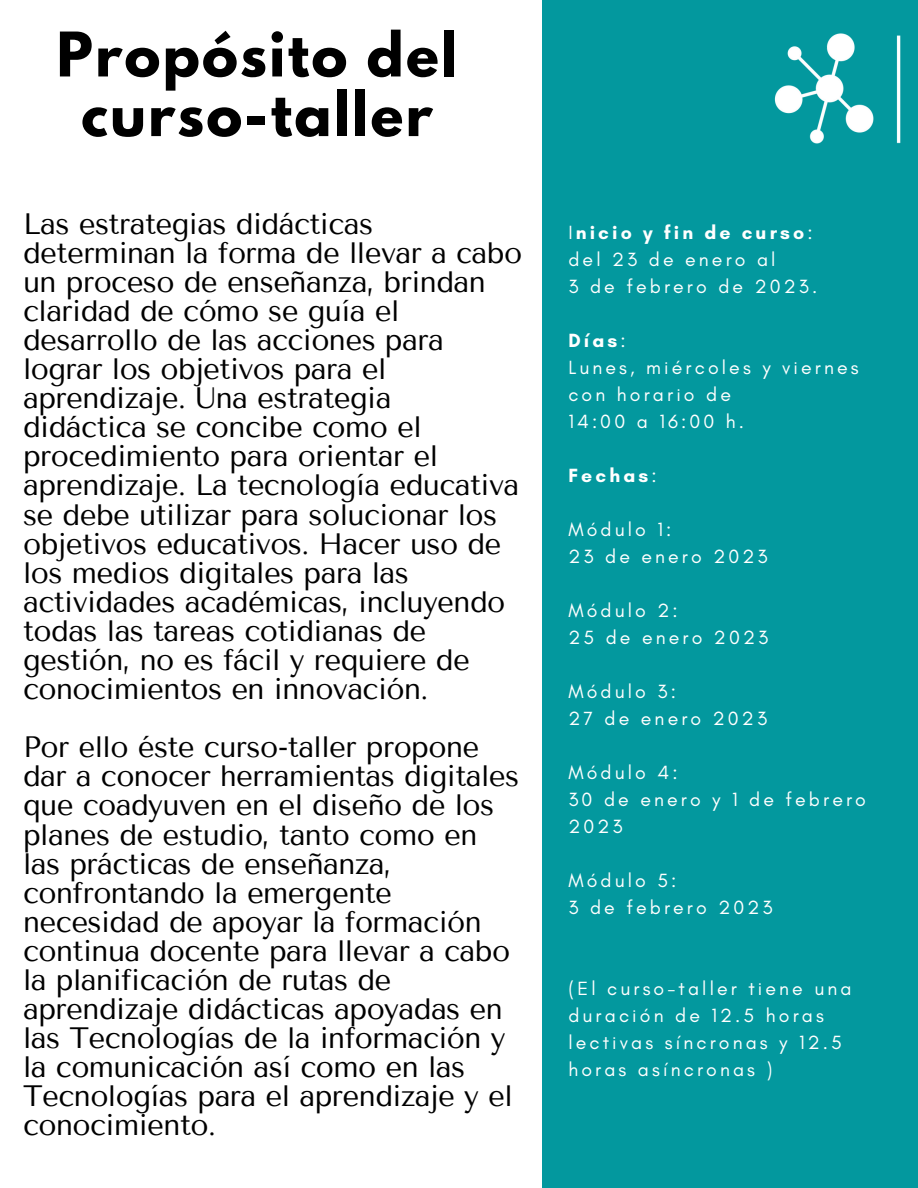
<style>
.page{position:relative;width:918px;height:1188px;background:#fff}
.page>*{position:absolute;margin:0;border:0;box-sizing:border-box;transform-origin:0 0}
.t1{font:700 54.45px/59.7px "League Spartan";letter-spacing:.04em;color:#000;text-align:center}
.t2{font:29.4px/29.1px "Tenor Sans";letter-spacing:-.02em;color:#000}
.t3{font:19.5px/27px "Glacial Indifference";letter-spacing:.16em;color:#fff}
.t4{font:700 19.5px "Glacial Indifference";letter-spacing:.16em;color:#fff}
.s1{font-weight:700}
.s2{font-weight:400}
</style>
<div class="page">
<div style="left:542px;top:0;width:376px;height:1188px;background:#03989e"></div>
<img style="left:774px;top:33px;width:127px;height:111px">
<h1 class="t1" style="left:57px;top:32px;width:402px">Propósito del curso-taller</h1>
<p class="t2" style="left:23px;top:209px;width:501px">Las estrategias didácticas determinan la forma de llevar a cabo un proceso de enseñanza, brindan claridad de cómo se guía el desarrollo de las acciones para lograr los objetivos para el aprendizaje. Una estrategia didáctica se concibe como el procedimiento para orientar el aprendizaje. La tecnología educativa se debe utilizar para solucionar los objetivos educativos. Hacer uso de los medios digitales para las actividades académicas, incluyendo todas las tareas cotidianas de gestión, no es fácil y requiere de conocimientos en innovación.</p>
<p class="t2" style="left:23px;top:733px;width:498px">Por ello éste curso-taller propone dar a conocer herramientas digitales que coadyuven en el diseño de los planes de estudio, tanto como en las prácticas de enseñanza, confrontando la emergente necesidad de apoyar la formación continua docente para llevar a cabo la planificación de rutas de aprendizaje didácticas apoyadas en las Tecnologías de la información y la comunicación así como en las<br>Tecnologías para el aprendizaje y el conocimiento.</p>
<p class="t3" style="left:568px;top:219px;width:250px">I<span class="s1">nicio y fin de curso</span>: del 23 de enero al<br>3 de febrero de 2023.</p>
<p class="t3" style="left:568px;top:327px;width:292px"><span class="s1">Días</span>:<br>Lunes, miércoles y viernes con horario de<br>14:00 a 16:00 h.</p>
<p class="t4" style="left:568px;top:464px;width:90px">Fechas<span class="s2">:</span></p>
<p class="t3" style="left:568px;top:516px;width:201px">Módulo 1:<br>23 de enero 2023</p>
<p class="t3" style="left:568px;top:597px;width:201px">Módulo 2:<br>25 de enero 2023</p>
<p class="t3" style="left:568px;top:678px;width:200px">Módulo 3:<br>27 de enero 2023</p>
<p class="t3" style="left:568px;top:759px;width:299px">Módulo 4:<br>30 de enero y 1 de febrero<br>2023</p>
<p class="t3" style="left:568px;top:867px;width:206px">Módulo 5:<br>3 de febrero 2023</p>
<p class="t3" style="left:568px;top:975px;width:285px">(El curso-taller tiene una duración de 12.5 horas lectivas síncronas y 12.5 horas asíncronas )</p>
</div>
